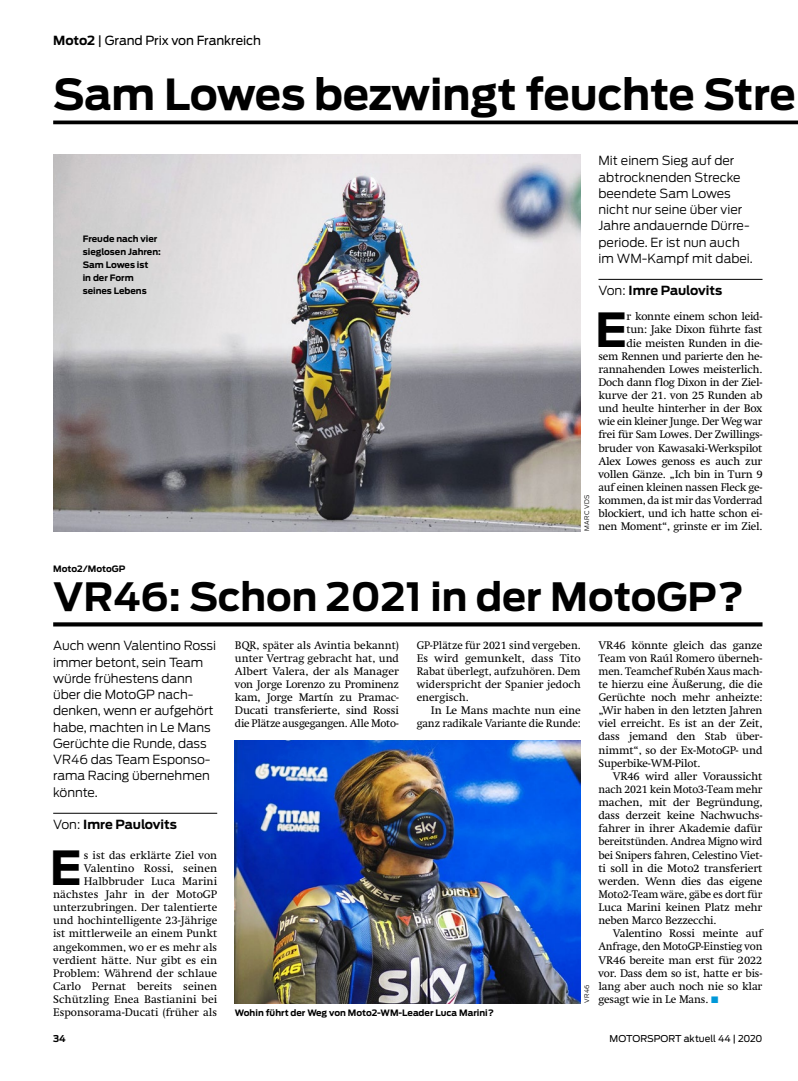
<style>
.page{position:relative;width:798px;height:1081px;background:#fff}
.page>*{position:absolute;margin:0;border:0;box-sizing:border-box;transform-origin:0 0}
.t1{font:700 46.62px "Antenna";color:#000}
.t2{font:700 42.5px "Antenna";letter-spacing:-.005em;color:#000}
.t3{font:700 38.75px "Antenna";color:#000}
.t4{font:300 12.5px/16.2px "Antenna";letter-spacing:-.005em;color:#000}
.t5{font:700 12.5px "Antenna";color:#000}
.t6{font:12.5px "Antenna";letter-spacing:-.01em;color:#000}
.t7{font:11.25px/13.1px "Swift LT Std";letter-spacing:-.015em;color:#000;text-align:justify}
.t8{font:9.38px "Antenna";color:#000}
.t9{font:700 9.38px "Antenna";color:#000}
.t10{font:700 8.75px/13.1px "Antenna";color:#000}
.t11{font:300 6.25px "Antenna";letter-spacing:.05em;color:#000}
.s1{font-weight:700}
.s2{font-weight:300}
.s3{color:#0098d8}
</style>
<div class="page">
<img style="left:53px;top:154px;width:527px;height:377px">
<hr style="left:53px;top:813px;width:164px;height:1px;background:#000">
<hr style="left:598px;top:279px;width:164px;height:1px;background:#000">
<img style="left:235px;top:740px;width:345px;height:263px">
<svg style="left:53px;top:120px;width:744px;height:4px;fill:#000"></svg>
<svg style="left:53px;top:622px;width:709px;height:4px;fill:#000"></svg>
<p class="t6" style="left:53px;top:33px;width:209px"><span class="s1">Moto2</span> | Grand Prix von Frankreich</p>
<h2 class="t2" style="left:53px;top:69px;width:744px">Sam Lowes bezwingt feuchte Stre</h2>
<p class="t10" style="left:83px;top:232px;width:80px">Freude nach vier sieglosen Jahren:<br>Sam Lowes ist<br>in der Form seines Lebens</p>
<p class="t11" style="left:583px;top:531px;width:38px;rotate:-90deg">MARC VDS</p>
<p class="t4" style="left:598px;top:153px;width:156px">Mit einem Sieg auf der abtrocknenden Strecke beendete Sam Lowes nicht nur seine über vier<br>Jahre andauernde Dürre&shy;periode. Er ist nun auch im WM-Kampf mit dabei.</p>
<p class="t5" style="left:598px;top:283px;width:125px"><span class="s2">Von:</span> Imre Paulovits</p>
<h1 class="t1" style="left:594px;top:302px;width:34px">E</h1>
<p class="t7" style="left:598px;top:310px;width:165px;text-align:right">r konnte einem schon leid-<br>tun: Jake Dixon führte fast<br>die meisten Runden in die-<br>sem Rennen und parierte den he&shy;rannahenden Lowes meisterlich.<br>Doch dann flog Dixon in der Ziel&shy;kurve der 21. von 25 Runden ab und heulte hinterher in der Box wie ein kleiner Junge. Der Weg war frei für Sam Lowes. Der Zwillings&shy;bruder von Kawasaki-Werkspilot<br>Alex Lowes genoss es auch zur vollen Gänze. „Ich bin in Turn 9 auf einen kleinen nassen Fleck ge&shy;kommen, da ist mir das Vorderrad blockiert, und ich hatte schon ei&shy;nen Moment“, grinste er im Ziel.</p>
<p class="t10" style="left:53px;top:562px;width:74px">Moto2/MotoGP</p>
<h3 class="t3" style="left:53px;top:573px;width:692px">VR46: Schon 2021 in der MotoGP?</h3>
<p class="t4" style="left:53px;top:638px;width:164px">Auch wenn Valentino Rossi immer betont, sein Team würde frühestens dann über die MotoGP nach&shy;denken, wenn er aufgehört habe, machten in Le Mans<br>Gerüchte die Runde, dass<br>VR46 das Team Esponso&shy;rama Racing übernehmen könnte.</p>
<p class="t5" style="left:53px;top:817px;width:125px"><span class="s2">Von:</span> Imre Paulovits</p>
<h1 class="t1" style="left:50px;top:840px;width:34px">E</h1>
<p class="t7" style="left:53px;top:848px;width:165px;text-align:right">s ist das erklärte Ziel von<br>Valentino Rossi, seinen<br>Halbbruder Luca Marini nächstes Jahr in der MotoGP unterzubringen. Der talentierte und hochintelligente 23-Jährige ist mittlerweile an einem Punkt angekommen, wo er es mehr als verdient hätte. Nur gibt es ein<br>Problem: Während der schlaue<br>Carlo Pernat bereits seinen<br>Schützling Enea Bastianini bei<br>Esponsorama-Ducati (früher als</p>
<p class="t7" style="left:235px;top:638px;width:165px">BQR, später als Avintia bekannt) unter Vertrag gebracht hat, und Albert Valera, der als Manager von Jorge Lorenzo zu Prominenz kam, Jorge Martín zu Pramac-Ducati transferierte, sind Rossi die Plätze ausgegangen. Alle Moto-</p>
<p class="t7" style="left:416px;top:638px;width:165px">GP-Plätze für 2021 sind vergeben.<br>Es wird gemunkelt, dass Tito Rabat überlegt, aufzuhören. Dem widerspricht der Spanier jedoch energisch.</p>
<p class="t7" style="left:416px;top:704px;width:165px;text-align:right">In Le Mans machte nun eine ganz radikale Variante die Runde:</p>
<p class="t10" style="left:235px;top:1006px;width:260px">Wohin führt der Weg von Moto2-WM-Leader Luca Marini?</p>
<p class="t11" style="left:583px;top:1003px;width:20px;rotate:-90deg">VR46</p>
<p class="t7" style="left:598px;top:638px;width:165px">VR46 könnte gleich das ganze Team von Raúl Romero überneh&shy;men. Teamchef Rubén Xaus mach&shy;te hierzu eine Äußerung, die die Gerüchte noch mehr anheizte: „Wir haben in den letzten Jahren viel erreicht. Es ist an der Zeit, dass jemand den Stab über&shy;nimmt“, so der Ex-MotoGP- und Superbike-WM-Pilot.</p>
<p class="t7" style="left:598px;top:769px;width:165px;text-indent:14px">VR46 wird aller Voraussicht nach 2021 kein Moto3-Team mehr machen, mit der Begründung, dass derzeit keine Nachwuchs&shy;fahrer in ihrer Akademie dafür bereitstünden. Andrea Migno wird bei Snipers fahren, Celestino Viet&shy;ti soll in die Moto2 transferiert werden. Wenn dies das eigene Moto2-Team wäre, gäbe es dort für Luca Marini keinen Platz mehr neben Marco Bezzecchi.</p>
<p class="t7" style="left:598px;top:927px;width:165px;text-indent:14px">Valentino Rossi meinte auf Anfrage, den MotoGP-Einstieg von VR46 bereite man erst für 2022 vor. Dass dem so ist, hatte er bis&shy;lang aber auch noch nie so klar gesagt wie in Le Mans. <span class="s3">■</span></p>
<p class="t9" style="left:53px;top:1033px;width:14px">34</p>
<p class="t8" style="left:609px;top:1033px;width:154px">MOTORSPORT aktuell 44 | 2020</p>
</div>
